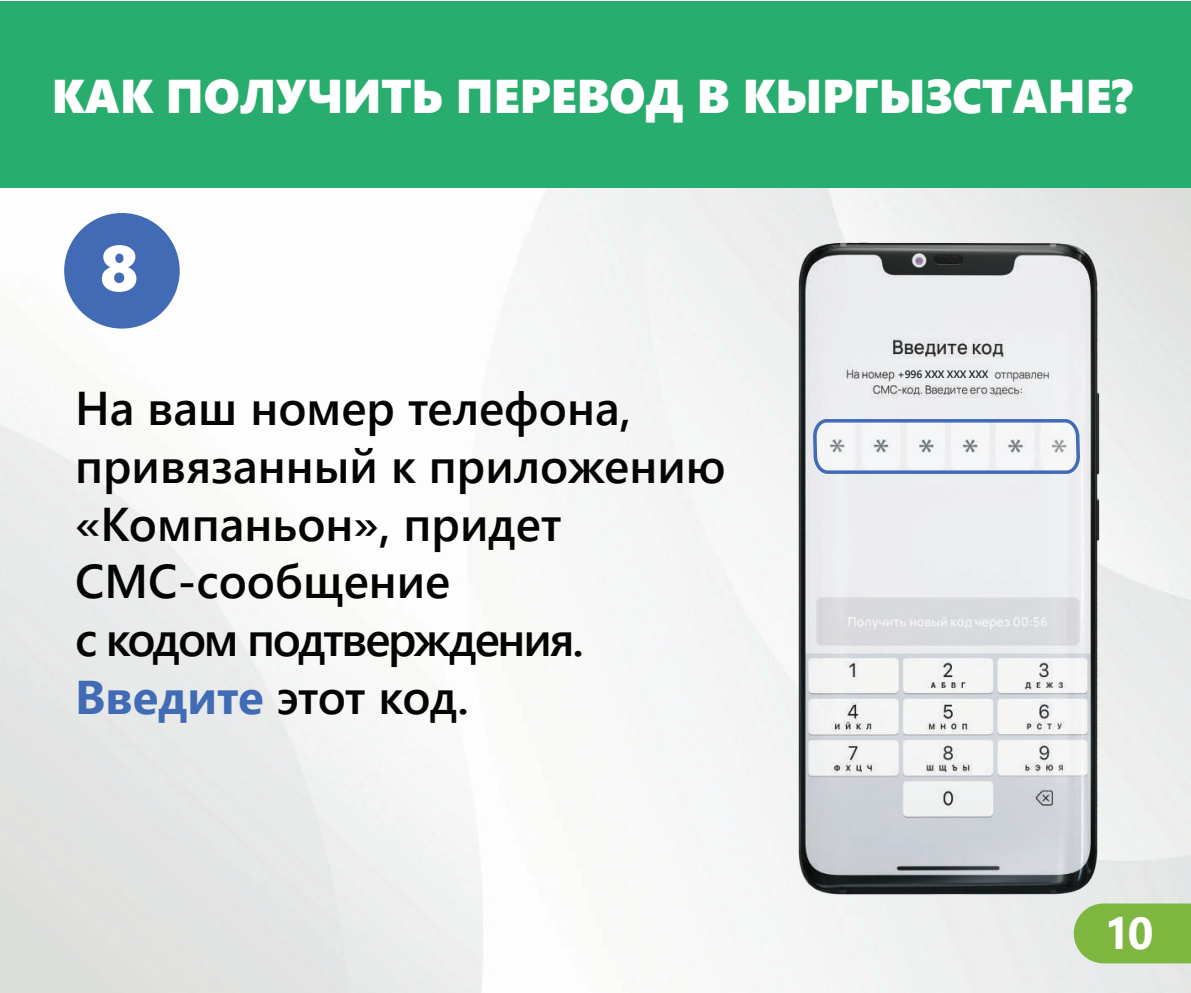
<style>
.page{position:relative;width:1191px;height:993px;background:#fff}
.page>*{position:absolute;margin:0;border:0;box-sizing:border-box;transform-origin:0 0}
.t1{font:64.75px "Segoe UI Black";color:#fff}
.t2{font:600 47.25px/57.8px "Segoe UI";color:#040503}
.t3{font:47.25px "Segoe UI Black";color:#fff}
.t4{font:700 44.62px "Segoe UI";color:#fff}
.t5{font:600 10.67px "Segoe UI";letter-spacing:-.02em;color:#222726}
.s1{font-weight:700;color:#416bb4}
</style>
<div class="page">
<img style="left:0;top:188px;width:1191px;height:804px">
<img style="left:0;top:190px;width:16px;height:794px">
<img style="left:353px;top:190px;width:838px;height:794px">
<div style="left:64px;top:213px;width:116px;height:115px;background:#416bb4;border-radius:50%"></div>
<div style="left:0;top:1px;width:1191px;height:187px;background:#28ad6f"></div>
<svg style="left:1073px;top:903px;width:118px;height:60px"></svg>
<svg style="left:811px;top:417px;width:270px;height:58px"></svg>
<div style="left:895px;top:365px;width:97px;height:16px;background:#ebedf0"></div>
<p class="t3" style="left:52px;top:62px;width:1081px">КАК ПОЛУЧИТЬ ПЕРЕВОД В КЫРГЫЗСТАНЕ?</p>
<h1 class="t1" style="left:100px;top:221px;width:40px">8</h1>
<p class="t2" style="left:75px;top:375px;width:652px">На ваш номер телефона, привязанный к приложению «Компаньон», придет<br>СМС-сообщение<br>с кодом подтверждения.<br><span class="s1">Введите</span> этот код.</p>
<p class="t5" style="left:897px;top:364px;width:92px">+996 XXX XXX XXX</p>
<p class="t4" style="left:1104px;top:891px;width:51px">10</p>
</div>
